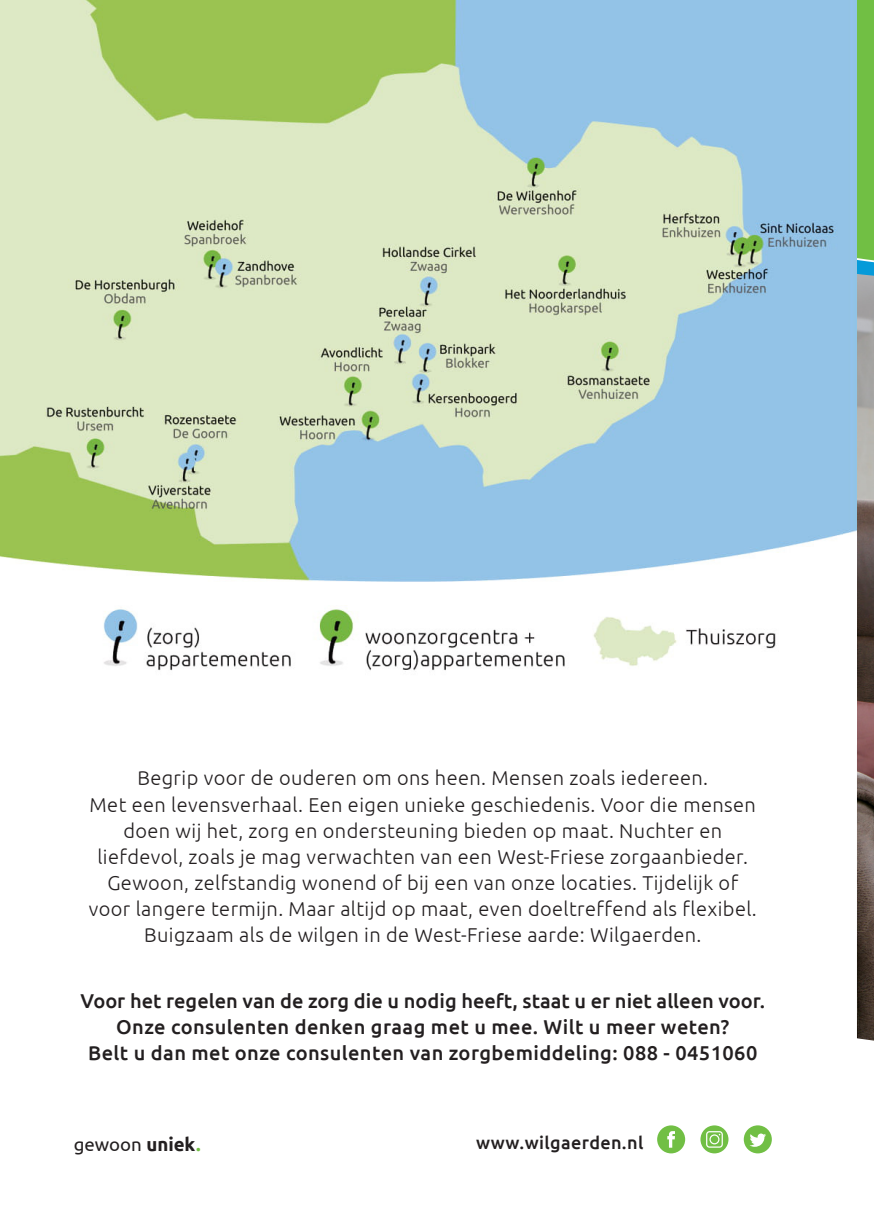
<style>
.page{position:relative;width:874px;height:1225px;background:#fff}
.page>*{position:absolute;margin:0;border:0;box-sizing:border-box;transform-origin:0 0}
.t1{font:300 20px/26px "Ubuntu";letter-spacing:.02em;color:#231f20;text-align:center}
.t2{font:500 20px/26px "Ubuntu";letter-spacing:.02em;color:#231f20;text-align:center}
.D_01_Kop{font:18.6px "Ubuntu";color:#231f20}
.t3{font:500 18px "Ubuntu";letter-spacing:.02em;color:#231f20}
.s1{font-weight:700}
.s2{font-weight:700;color:#71bf44}
</style>
<div class="page">
<img style="left:856px;top:295px;width:17px;height:745px">
<svg style="left:856px;top:166px;width:17px;height:129px;background:#72b96e"></svg>
<div style="left:856px;top:0;width:17px;height:166px;background:#71bf44"></div>
<div style="left:656px;top:1125px;width:28px;height:28px;background:#71bf44;border-radius:50%"></div>
<svg style="left:667px;top:1131px;width:7px;height:16px"></svg>
<svg style="left:700px;top:1125px;width:28px;height:28px"></svg>
<svg style="left:705px;top:1131px;width:17px;height:16px"></svg>
<div style="left:743px;top:1125px;width:28px;height:28px;background:#71bf44;border-radius:50%"></div>
<svg style="left:750px;top:1133px;width:15px;height:13px"></svg>
<img style="left:0;top:0;width:856px;height:671px">
<p class="t1" style="left:89px;top:765px;width:669px">Begrip voor de ouderen om ons heen. Mensen zoals iedereen.<br>Met een levensverhaal. Een eigen unieke geschiedenis. Voor die mensen doen wij het, zorg en ondersteuning bieden op maat. Nuchter en liefdevol, zoals je mag verwachten van een West-Friese zorgaanbieder.<br>Gewoon, zelfstandig wonend of bij een van onze locaties. Tijdelijk of voor langere termijn. Maar altijd op maat, even doeltreffend als flexibel.<br>Buigzaam als de wilgen in de West-Friese aarde: Wilgaerden.</p>
<p class="t2" style="left:80px;top:987px;width:685px">Voor het regelen van de zorg die u nodig heeft, staat u er niet alleen voor.<br>Onze consulenten denken graag met u mee. Wilt u meer weten?<br>Belt u dan met onze consulenten van zorgbemiddeling: 088 - 0451060</p>
<p class="D_01_Kop" style="left:74px;top:1133px;width:128px">gewoon <span class="s1">uniek</span> <span class="s2">.</span></p>
<p class="t3" style="left:476px;top:1131px;width:168px">www.wilgaerden.nl</p>
</div>
